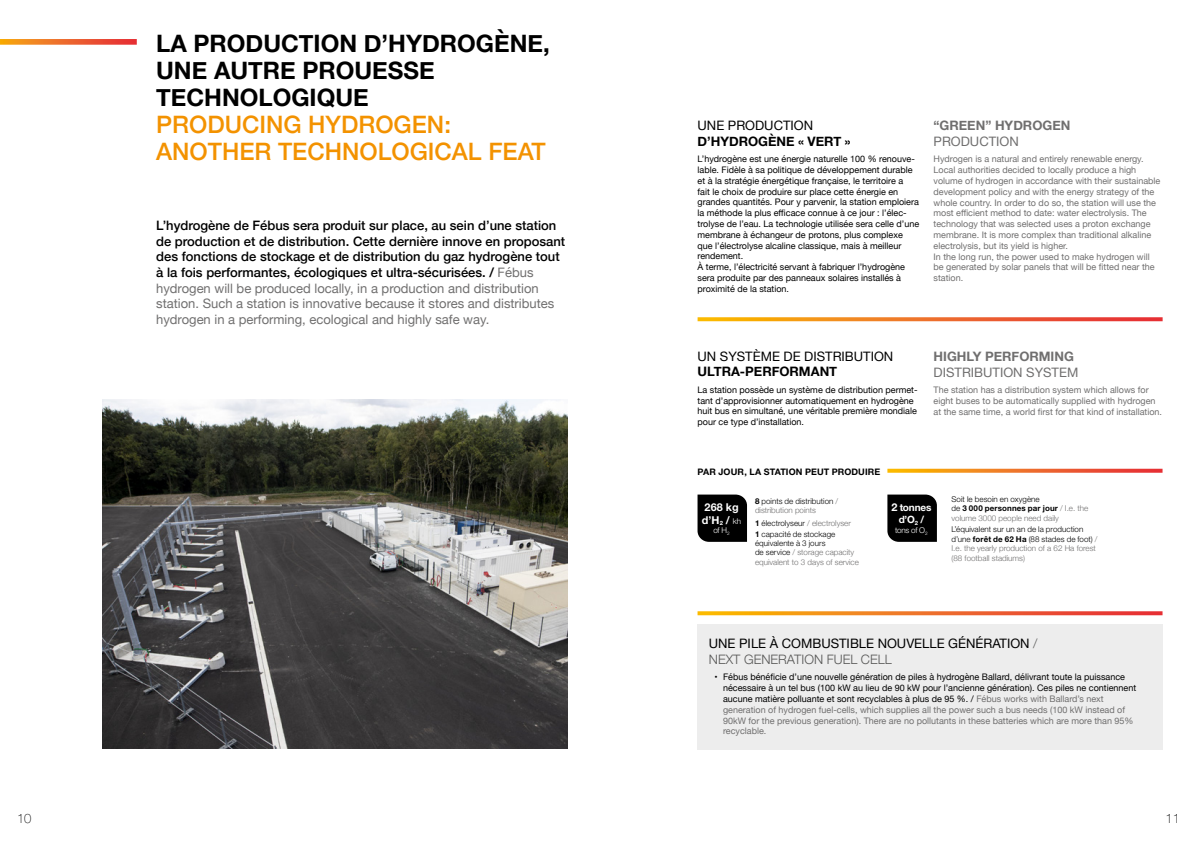
<style>
.page{position:relative;width:1191px;height:842px;background:#fff}
.page>*{position:absolute;margin:0;border:0;box-sizing:border-box;transform-origin:0 0}
.t1{font:700 24px/27px "Helvetica Neue";color:#000}
.t2{font:500 24px/27px "Helvetica Neue";color:#f39200}
.t3{font:500 13px/15.6px "Helvetica Neue";color:#000}
.t4{font:13px/15.6px "Helvetica Neue";color:#000}
.t5{font:700 13px "Helvetica Neue";color:#000}
.t6{font:700 13px "Helvetica Neue";color:#706f6f}
.t7{font:13px "Helvetica Neue";color:#706f6f}
.t8{font:100 13px "Helvetica Neue";color:#000}
.t9{font:700 10.8px/13px "Helvetica Neue LT Std";color:#fff}
.t10{font:700 10px/12px "Helvetica Neue LT Std";letter-spacing:-.015em;color:#fff;text-align:center}
.t11{font:9px/10.8px "Helvetica Neue";color:#000}
.t12{font:9px/10.8px "Helvetica Neue";color:#706f6f}
.t13{font:700 9px "Helvetica Neue LT Std";letter-spacing:.015em;color:#000}
.t14{font:300 8px/9.6px "Helvetica Neue LT Std";letter-spacing:.005em;color:#000}
.t15{font:300 8px/9.6px "Helvetica Neue";color:#706f6f}
.t16{font:300 8px "Helvetica Neue LT Std";letter-spacing:-.03em;color:#fff}
.s1{font-weight:400;color:#706f6f}
.s2{font-weight:700}
.s3{font-family:"Helvetica Neue";color:#706f6f}
.s4{font-family:"Helvetica Neue LT Std";color:#000}
.s5{font-weight:300;font-size:8px}
.s6{font-size:10.8px}
.s7{font-weight:300;color:#575756}
.s8{color:#706f6f}
</style>
<div class="page">
<svg style="left:0;top:39px;width:137px;height:6px"></svg>
<div style="left:697px;top:624px;width:465px;height:126px;background:#ededed"></div>
<svg style="left:697px;top:317px;width:465px;height:4px;background:#ef7a31"></svg>
<img style="left:102px;top:400px;width:465px;height:349px">
<svg style="left:887px;top:469px;width:275px;height:4px"></svg>
<svg style="left:697px;top:611px;width:465px;height:4px;background:#ef7b32"></svg>
<div style="left:697px;top:495px;width:50px;height:47px;background:#000"></div>
<svg style="left:887px;top:495px;width:50px;height:47px;background:#080808"></svg>
<h1 class="t1" style="left:156px;top:30px;width:395px">LA PRODUCTION D’HYDROGÈNE,<br>UNE AUTRE PROUESSE<br>TECHNOLOGIQUE</h1>
<h1 class="t2" style="left:156px;top:109px;width:391px">PRODUCING HYDROGEN:<br>ANOTHER TECHNOLOGICAL FEAT</h1>
<p class="t3" style="left:156px;top:217px;width:410px">L’hydrogène de Fébus sera produit sur place, au sein d’une station de production et de distribution. Cette dernière innove en proposant des fonctions de stockage et de distribution du gaz hydrogène tout à la fois performantes, écologiques et ultra-sécurisées. / <span class="s1">Fébus hydrogen will be produced locally, in a production and distribution station. Such a station is innovative because it stores and distributes hydrogen in a performing, ecological and highly safe way.</span></p>
<h2 class="t4" style="left:697px;top:118px;width:117px">UNE PRODUCTION</h2>
<h2 class="t5" style="left:697px;top:131px;width:155px">D’HYDROGÈNE « VERT »</h2>
<p class="t11" style="left:697px;top:154px;width:223px">L’hydrogène est une énergie naturelle 100 % renouve&shy;lable. Fidèle à sa politique de développement durable et à la stratégie énergétique française, le territoire a<br>fait le choix de produire sur place cette énergie en grandes quantités. Pour y parvenir, la station emploiera la méthode la plus efficace connue à ce jour : l’élec&shy;trolyse de l’eau. La technologie utilisée sera celle d’une membrane à échangeur de protons, plus complexe que l’électrolyse alcaline classique, mais à meilleur rendement.<br>À terme, l’électricité servant à fabriquer l’hydrogène sera produite par des panneaux solaires installés à proximité de la station.</p>
<h2 class="t6" style="left:933px;top:115px;width:138px">“GREEN” HYDROGEN</h2>
<h2 class="t7" style="left:933px;top:132px;width:87px">PRODUCTION</h2>
<p class="t12" style="left:933px;top:154px;width:228px">Hydrogen is a natural and entirely renewable energy.<br>Local authorities decided to locally produce a high volume of hydrogen in accordance with their sustainable development policy and with the energy strategy of the whole country. In order to do so, the station will use the most efficient method to date: water electrolysis. The technology that was selected uses a proton exchange membrane. It is more complex than traditional alkaline electrolysis, but its yield is higher.<br>In the long run, the power used to make hydrogen will be generated by solar panels that will be fitted near the station.</p>
<h2 class="t4" style="left:697px;top:349px;width:197px">UN SYSTÈME DE DISTRIBUTION</h2>
<h2 class="t5" style="left:697px;top:361px;width:141px">ULTRA-PERFORMANT</h2>
<p class="t11" style="left:697px;top:385px;width:221px">La station possède un système de distribution permet&shy;tant d’approvisionner automatiquement en hydrogène huit bus en simultané, une véritable première mondiale pour ce type d’installation.</p>
<h2 class="t6" style="left:933px;top:346px;width:142px">HIGHLY PERFORMING</h2>
<h2 class="t7" style="left:933px;top:363px;width:146px">DISTRIBUTION SYSTEM</h2>
<p class="t12" style="left:933px;top:385px;width:230px">The station has a distribution system which allows for eight buses to be automatically supplied with hydrogen at the same time, a world first for that kind of installation.</p>
<p class="t13" style="left:697px;top:466px;width:184px">PAR JOUR, LA STATION PEUT PRODUIRE</p>
<p class="t14" style="left:755px;top:496px;width:85px"><span class="s2">8</span> points de distribution <span class="s3">/</span></p>
<p class="t15" style="left:755px;top:505px;width:63px">distribution points</p>
<p class="t14" style="left:755px;top:517px;width:97px;line-height:11.3px"><span class="s2">1</span> électrolyseur <span class="s3">/ electrolyser<br></span><span class="s2">1</span> capacité de stockage</p>
<p class="t14" style="left:755px;top:538px;width:72px">équivalente à 3 jours</p>
<p class="t15" style="left:755px;top:547px;width:105px"><span class="s4">de service</span> / storage capacity equivalent to 3 days of service</p>
<p class="t9" style="left:702px;top:500px;width:41px">268 kg d’H<sub>2</sub> / <span class="s5">kh</span></p>
<p class="t16" style="left:713px;top:526px;width:18px">of H<sub>2</sub></p>
<p class="t10" style="left:891px;top:501px;width:42px"><span class="s6">2</span> tonnes d’O<sub>2</sub> /</p>
<p class="t16" style="left:895px;top:525px;width:34px">tons of O<sub>2</sub></p>
<p class="t14" style="left:951px;top:494px;width:138px">Soit le besoin en oxygène<br>de <span class="s2">3 000 personnes par jour</span> <span class="s3">/ I.e. the</span></p>
<p class="t15" style="left:951px;top:513px;width:109px">volume 3000 people need daily</p>
<p class="t14" style="left:951px;top:524px;width:147px">L’équivalent sur un an de la production d’une <span class="s2">forêt de 62 Ha</span> (88 stades de foot) <span class="s3">/</span></p>
<p class="t15" style="left:951px;top:543px;width:146px">I.e. the yearly production of a 62 Ha forest (88 football stadiums)</p>
<h2 class="t4" style="left:709px;top:637px;width:330px">UNE PILE À COMBUSTIBLE NOUVELLE GÉNÉRATION <span class="s7">/<br>NEXT GENERATION FUEL CELL</span></h2>
<p class="t11" style="left:723px;top:672px;width:415px;text-indent:-9px">• Fébus bénéficie d’une nouvelle génération de piles à hydrogène Ballard, délivrant toute la puissance nécessaire à un tel bus (100 kW au lieu de 90 kW pour l’ancienne génération). Ces piles ne contiennent aucune matière polluante et sont recyclables à plus de 95 %. / <span class="s8">Fébus works with Ballard’s next generation of hydrogen fuel-cells, which supplies all the power such a bus needs (100 kW instead of 90kW for the previous generation). There are no pollutants in these batteries which are more than 95% recyclable.</span></p>
<h2 class="t8" style="left:17px;top:808px;width:16px">10</h2>
<h2 class="t8" style="left:1165px;top:808px;width:16px">11</h2>
</div>
